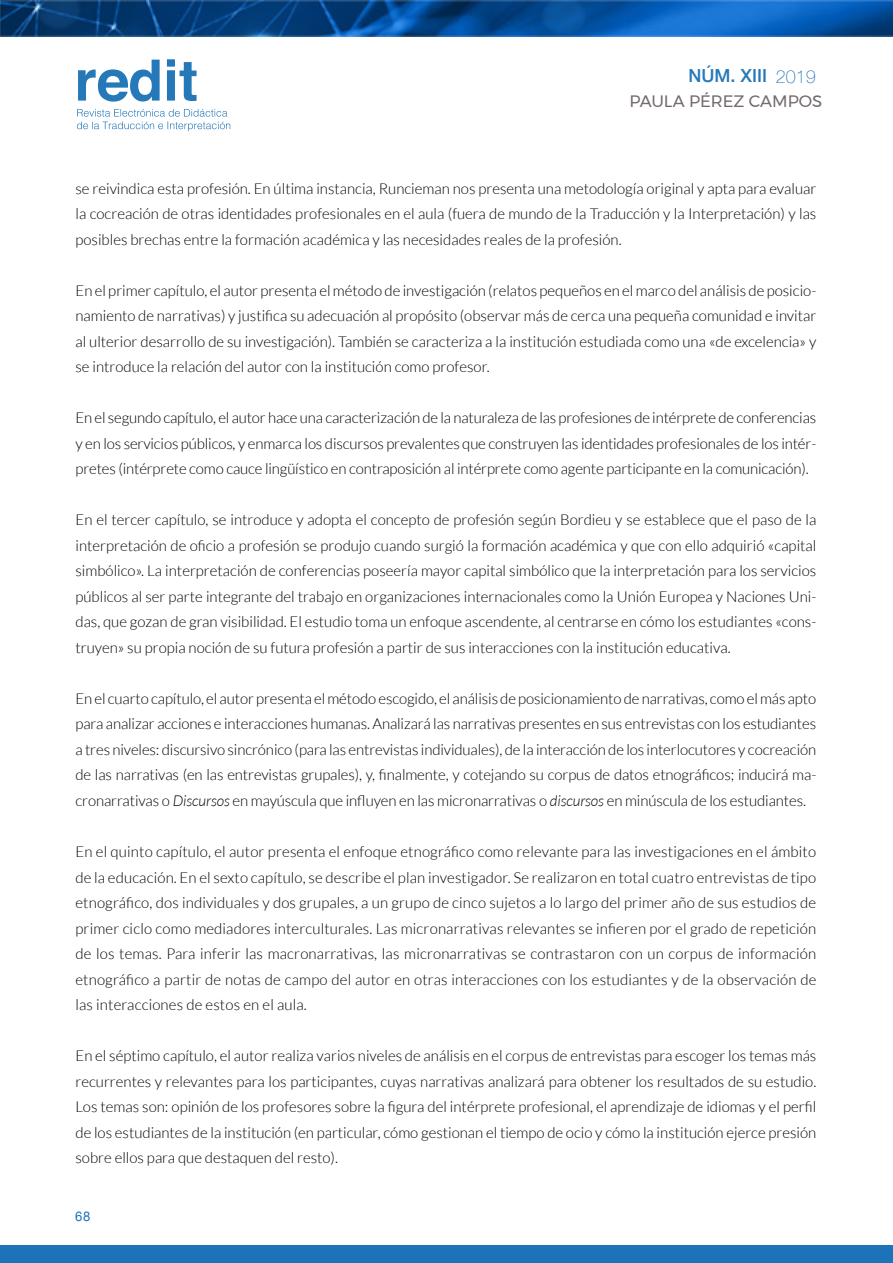
<style>
.page{position:relative;width:893px;height:1263px;background:#fff}
.page>*{position:absolute;margin:0;border:0;box-sizing:border-box;transform-origin:0 0}
.t1{font:500 18px "Helvetica Neue";color:#2679b8}
.t2{font:100 18px "Helvetica Neue";color:#2679b8}
.autor{font:16.5px "Montserrat";color:#736b6c}
.parrafo{font:300 15px/25.5px "Lato";color:#000;text-align:justify}
.t3{font:13.5px "Helvetica Neue";color:#1d73ba;scale:.96 1}
.s1{font-style:italic}
</style>
<div class="page">
<img style="left:0;top:0;width:893px;height:36px">
<div style="left:0;top:1245px;width:893px;height:18px;background:#1d73ba"></div>
<svg style="left:78px;top:59px;width:119px;height:43px"></svg>
<svg style="left:77px;top:109px;width:153px;height:22px"></svg>
<p class="t1" style="left:688px;top:62px;width:80px">NÚM. XIII</p>
<p class="t2" style="left:776px;top:63px;width:42px">2019</p>
<p class="autor" style="left:629px;top:88px;width:195px">PAULA PÉREZ CAMPOS</p>
<p class="parrafo" style="left:75px;top:176px;width:742px">se reivindica esta profesión. En última instancia, Runcieman nos presenta una metodología original y apta para evaluar la cocreación de otras identidades profesionales en el aula (fuera de mundo de la Traducción y la Interpretación) y las posibles brechas entre la formación académica y las necesidades reales de la profesión.</p>
<p class="parrafo" style="left:75px;top:278px;width:742px">En el primer capítulo, el autor presenta el método de investigación (relatos pequeños en el marco del análisis de posicio&shy;namiento de narrativas) y justifica su adecuación al propósito (observar más de cerca una pequeña comunidad e invitar al ulterior desarrollo de su investigación). También se caracteriza a la institución estudiada como una «de excelencia» y se introduce la relación del autor con la institución como profesor.</p>
<p class="parrafo" style="left:75px;top:405px;width:742px">En el segundo capítulo, el autor hace una caracterización de la naturaleza de las profesiones de intérprete de conferencias y en los servicios públicos, y enmarca los discursos prevalentes que construyen las identidades profesionales de los intér&shy;pretes (intérprete como cauce lingüístico en contraposición al intérprete como agente participante en la comunicación).</p>
<p class="parrafo" style="left:75px;top:507px;width:742px">En el tercer capítulo, se introduce y adopta el concepto de profesión según Bordieu y se establece que el paso de la interpretación de oficio a profesión se produjo cuando surgió la formación académica y que con ello adquirió «capital simbólico». La interpretación de conferencias poseería mayor capital simbólico que la interpretación para los servicios públicos al ser parte integrante del trabajo en organizaciones internacionales como la Unión Europea y Naciones Uni&shy;das, que gozan de gran visibilidad. El estudio toma un enfoque ascendente, al centrarse en cómo los estudiantes «cons&shy;truyen» su propia noción de su futura profesión a partir de sus interacciones con la institución educativa.</p>
<p class="parrafo" style="left:75px;top:686px;width:742px">En el cuarto capítulo, el autor presenta el método escogido, el análisis de posicionamiento de narrativas, como el más apto para analizar acciones e interacciones humanas. Analizará las narrativas presentes en sus entrevistas con los estudiantes a tres niveles: discursivo sincrónico (para las entrevistas individuales), de la interacción de los interlocutores y cocreación de las narrativas (en las entrevistas grupales), y, finalmente, y cotejando su corpus de datos etnográficos; inducirá ma&shy;cronarrativas o <span class="s1">Discursos</span> en mayúscula que influyen en las micronarrativas o <span class="s1">discursos</span> en minúscula de los estudiantes.</p>
<p class="parrafo" style="left:75px;top:839px;width:742px">En el quinto capítulo, el autor presenta el enfoque etnográfico como relevante para las investigaciones en el ámbito de la educación. En el sexto capítulo, se describe el plan investigador. Se realizaron en total cuatro entrevistas de tipo etnográfico, dos individuales y dos grupales, a un grupo de cinco sujetos a lo largo del primer año de sus estudios de primer ciclo como mediadores interculturales. Las micronarrativas relevantes se infieren por el grado de repetición de los temas. Para inferir las macronarrativas, las micronarrativas se contrastaron con un corpus de información etnográfico a partir de notas de campo del autor en otras interacciones con los estudiantes y de la observación de las interacciones de estos en el aula.</p>
<p class="parrafo" style="left:75px;top:1043px;width:742px">En el séptimo capítulo, el autor realiza varios niveles de análisis en el corpus de entrevistas para escoger los temas más recurrentes y relevantes para los participantes, cuyas narrativas analizará para obtener los resultados de su estudio.<br>Los temas son: opinión de los profesores sobre la figura del intérprete profesional, el aprendizaje de idiomas y el perfil de los estudiantes de la institución (en particular, cómo gestionan el tiempo de ocio y cómo la institución ejerce presión sobre ellos para que destaquen del resto).</p>
<p class="t3" style="left:75px;top:1206px;width:17px">68</p>
</div>
